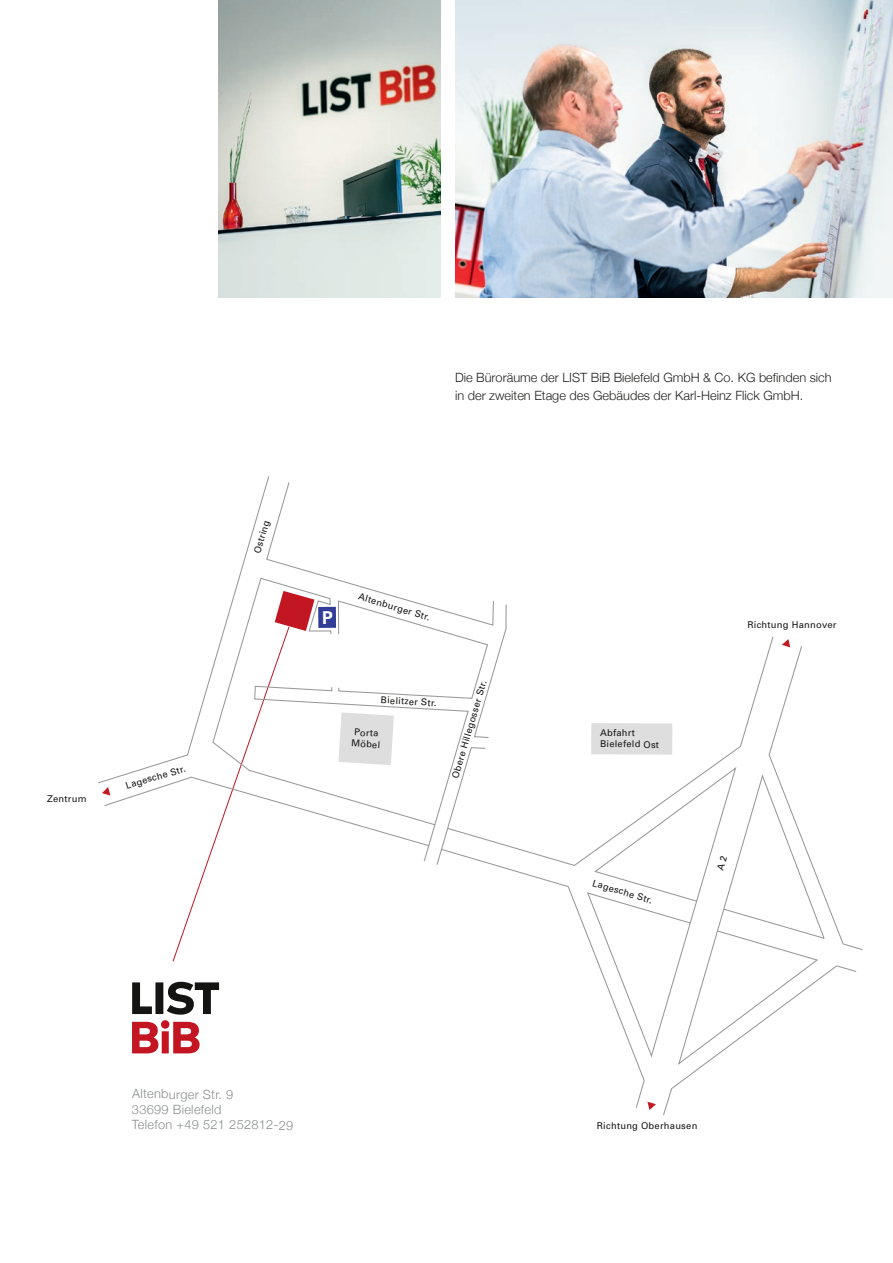
<style>
.page{position:relative;width:893px;height:1263px;background:#fff}
.page>*{position:absolute;margin:0;border:0;box-sizing:border-box;transform-origin:0 0}
.t1{font:700 17.7px "Univers";color:#fff}
.t2{font:300 12.75px/18px "Helvetica Neue";color:#212120}
.t3{font:300 12.75px/15.3px "Helvetica Neue";letter-spacing:.02em;color:#8b8d8e}
.t4{font:9.3px/11.2px "Univers";letter-spacing:.025em;color:#181716}
</style>
<div class="page">
<svg style="left:132px;top:982px;width:87px;height:71px"></svg>
<svg style="left:507px;top:848px;width:79px;height:85px"></svg>
<svg style="left:102px;top:481px;width:405px;height:481px"></svg>
<img style="left:219px;top:0;width:221px;height:297px">
<img style="left:455px;top:0;width:438px;height:298px">
<svg style="left:586px;top:639px;width:277px;height:476px"></svg>
<p class="t4" style="left:47px;top:793px;width:41px">Zentrum</p>
<p class="t4" style="left:124px;top:780px;width:64px;rotate:-17deg">Lagesche Str.</p>
<p class="t4" style="left:252px;top:552px;width:36px;rotate:-74deg">Ostring</p>
<h2 class="t2" style="left:455px;top:368px;width:378px">Die Büroräume der LIST BiB Bielefeld GmbH &amp; Co. KG befinden sich in der zweiten Etage des Gebäudes der Karl-Heinz Flick GmbH.</h2>
<h1 class="t1" style="left:322px;top:607px;width:12px">P</h1>
<p class="t4" style="left:360px;top:591px;width:76px;rotate:16deg">Altenburger Str.</p>
<p class="t4" style="left:381px;top:694px;width:58px;rotate:3deg">Bielitzer Str.</p>
<p class="t4" style="left:352px;top:726px;width:31px;rotate:4deg">Porta<br>Möbel</p>
<p class="t4" style="left:450px;top:777px;width:103px;rotate:-74deg">Obere Hillegosser Str.</p>
<p class="t4" style="left:600px;top:727px;width:61px">Abfahrt<br>Bielefeld Ost</p>
<p class="t4" style="left:594px;top:877px;width:64px;rotate:16deg">Lagesche Str.</p>
<p class="t4" style="left:747px;top:619px;width:91px">Richtung Hannover</p>
<h2 class="t3" style="left:132px;top:1085px;width:163px">Altenburger Str. 9<br>33699 Bielefeld<br>Telefon +49 521 252812-29</h2>
<p class="t4" style="left:597px;top:1120px;width:102px">Richtung Oberhausen</p>
</div>
